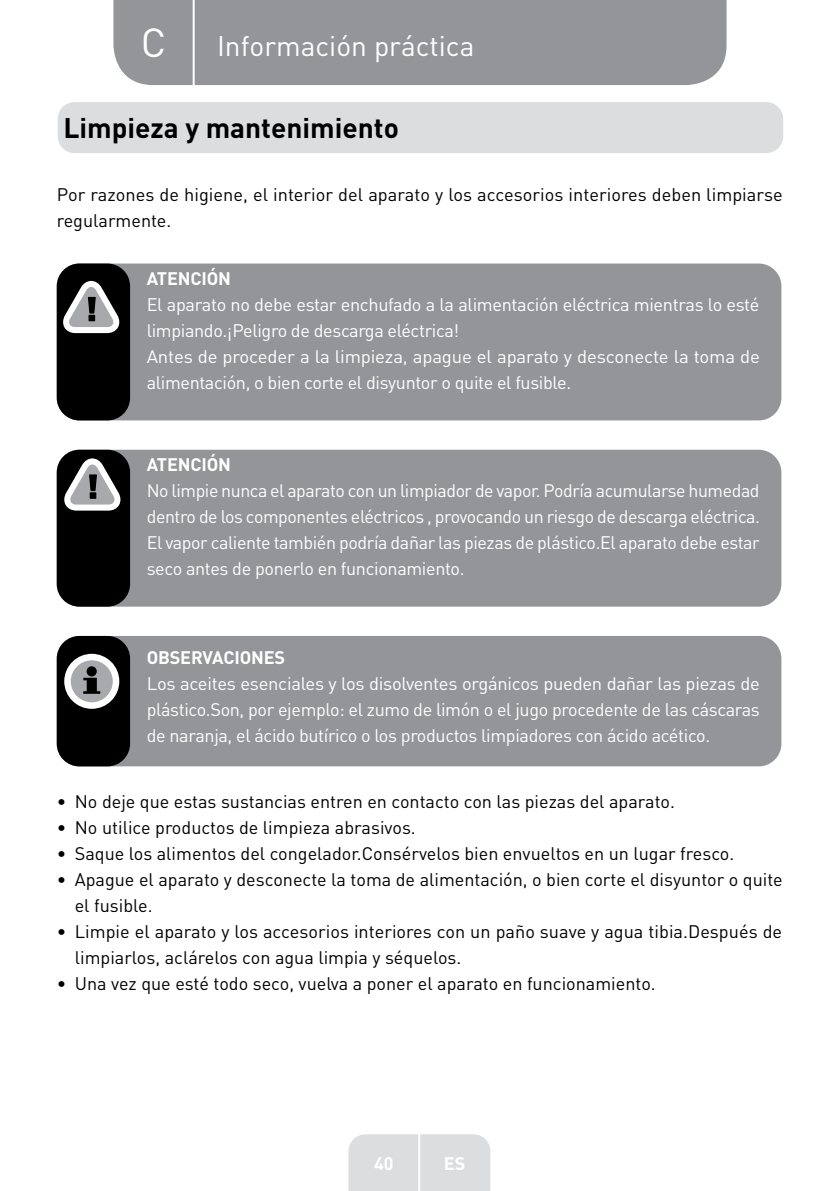
<style>
.page{position:relative;width:840px;height:1191px;background:#fff}
.page>*{position:absolute;margin:0;border:0;box-sizing:border-box;transform-origin:0 0}
.t1{font:40px "DIN Pro";color:#fff}
.t2{font:700 28px "DIN Pro";color:#000}
.t3{font:28px "DIN Pro";color:#fff}
.t4{font:18px/26px "DIN Pro";letter-spacing:-.02em;color:#fff;text-align:justify}
.t5{font:18px/26px "DIN Pro";color:#000}
.t6{font:700 18px "DIN Pro";letter-spacing:-.01em;color:#fff}
</style>
<div class="page">
<div style="left:113px;top:0;width:613px;height:85px;background:#939598"></div>
<div style="left:348px;top:1134px;width:142px;height:57px;background:#dcddde"></div>
<hr style="left:418px;top:1111px;width:2px;height:80px;background:#fff">
<hr style="left:192px;top:0;width:2px;height:88px;background:#fff">
<div style="left:58px;top:102px;width:724px;height:51px;background:#dcddde;border-radius:17px"></div>
<div style="left:57px;top:636px;width:724px;height:130px;background:#939598;border-radius:23px"></div>
<div style="left:57px;top:636px;width:73px;height:130px;background:#000;border-radius:23px"></div>
<div style="left:64px;top:654px;width:55px;height:55px;background:#fff;border-radius:50%"></div>
<div style="left:71px;top:660px;width:42px;height:42px;background:#a7a9ac;border-radius:50%"></div>
<svg style="left:83px;top:678px;width:17px;height:16px"></svg>
<div style="left:86px;top:666px;width:11px;height:10px;background:#000;border-radius:50%"></div>
<div style="left:57px;top:263px;width:724px;height:157px;background:#939598;border-radius:23px"></div>
<div style="left:57px;top:263px;width:73px;height:157px;background:#000;border-radius:23px"></div>
<svg style="left:63px;top:281px;width:57px;height:52px"></svg>
<div style="left:57px;top:450px;width:724px;height:156px;background:#939598;border-radius:23px"></div>
<div style="left:57px;top:450px;width:73px;height:156px;background:#000;border-radius:23px"></div>
<svg style="left:64px;top:458px;width:57px;height:52px"></svg>
<h1 class="t1" style="left:141px;top:15px;width:27px">C</h1>
<h2 class="t3" style="left:217px;top:27px;width:259px">Información práctica</h2>
<h2 class="t2" style="left:63px;top:109px;width:337px">Limpieza y mantenimiento</h2>
<p class="t5" style="left:57px;top:181px;width:727px">Por razones de higiene, el interior del aparato y los accesorios interiores deben limpiarse regularmente.</p>
<p class="t6" style="left:147px;top:266px;width:86px">ATENCIÓN</p>
<p class="t4" style="left:147px;top:290px;width:614px;text-align:left">El aparato no debe estar enchufado a la alimentación eléctrica mientras lo esté limpiando.¡Peligro de descarga eléctrica!<br>Antes de proceder a la limpieza, apague el aparato y desconecte la toma de alimentación, o bien corte el disyuntor o quite el fusible.</p>
<p class="t6" style="left:147px;top:452px;width:86px">ATENCIÓN</p>
<p class="t4" style="left:147px;top:476px;width:614px">No limpie nunca el aparato con un limpiador de vapor. Podría acumularse humedad dentro de los componentes eléctricos , provocando un riesgo de descarga eléctrica.<br>El vapor caliente también podría dañar las piezas de plástico.El aparato debe estar seco antes de ponerlo en funcionamiento.</p>
<p class="t6" style="left:147px;top:645px;width:140px">OBSERVACIONES</p>
<p class="t4" style="left:147px;top:670px;width:614px">Los aceites esenciales y los disolventes orgánicos pueden dañar las piezas de plástico.Son, por ejemplo: el zumo de limón o el jugo procedente de las cáscaras de naranja, el ácido butírico o los productos limpiadores con ácido acético.</p>
<p class="t5" style="left:57px;top:787px;width:619px">• No deje que estas sustancias entren en contacto con las piezas del aparato.</p>
<p class="t5" style="left:57px;top:813px;width:360px">• No utilice productos de limpieza abrasivos.</p>
<p class="t5" style="left:57px;top:839px;width:678px">• Saque los alimentos del congelador.Consérvelos bien envueltos en un lugar fresco.</p>
<p class="t5" style="left:75px;top:865px;width:709px;text-indent:-18px">• Apague el aparato y desconecte la toma de alimentación, o bien corte el disyuntor o quite el fusible.</p>
<p class="t5" style="left:75px;top:917px;width:708px;text-indent:-18px">• Limpie el aparato y los accesorios interiores con un paño suave y agua tibia.Después de limpiarlos, aclárelos con agua limpia y séquelos.</p>
<p class="t5" style="left:57px;top:969px;width:600px">• Una vez que esté todo seco, vuelva a poner el aparato en funcionamiento.</p>
<p class="t6" style="left:374px;top:1150px;width:21px">40</p>
<p class="t6" style="left:443px;top:1150px;width:23px">ES</p>
</div>
